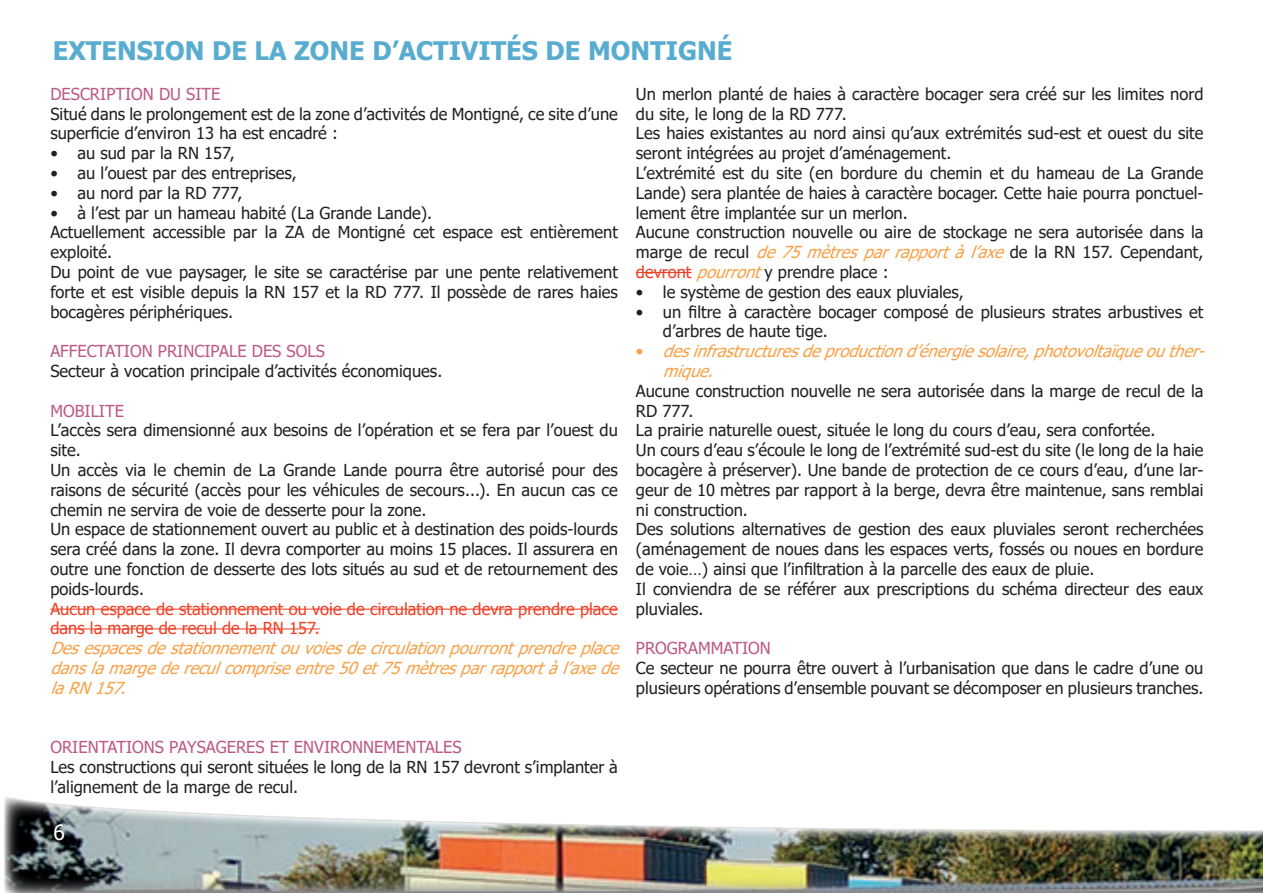
<style>
.page{position:relative;width:1263px;height:893px;background:#fff}
.page>*{position:absolute;margin:0;border:0;box-sizing:border-box;transform-origin:0 0}
.t1{font:700 25.5px "Tahoma";color:#58acd0}
.t2{font:21px "Tahoma";color:#fff}
.t3{font:16.5px/19.8px "Tahoma";color:#231f20}
.t4{font:italic 16.5px/19.8px "Tahoma";color:#f9a147;text-align:justify}
.t5{font:16.5px "Tahoma";color:#bd5986}
.t6{font:16.5px/19.8px "Tahoma";color:#ef4127}
.s1{font-style:italic;color:#f9a147}
.s2{color:#ef4127}
.s3{font-style:normal}
</style>
<div class="page">
<img style="left:4px;top:797px;width:1259px;height:96px">
<hr style="left:50px;top:609px;width:568px;height:1px;background:#ef4127">
<hr style="left:50px;top:628px;width:270px;height:1px;background:#ef4127">
<hr style="left:636px;top:272px;width:55px;height:1px;background:#ef4127">
<h1 class="t1" style="left:53px;top:33px;width:681px">EXTENSION DE LA ZONE D’ACTIVITÉS DE MONTIGNÉ</h1>
<p class="t5" style="left:50px;top:83px;width:172px">DESCRIPTION DU SITE</p>
<p class="t3" style="left:50px;top:105px;width:569px">Situé dans le prolongement est de la zone d’activités de Montigné, ce site d’une superficie d’environ 13 ha est encadré :</p>
<p class="t3" style="left:50px;top:144px;width:186px">• au sud par la RN 157,</p>
<p class="t3" style="left:50px;top:164px;width:248px">• au l’ouest par des entreprises,</p>
<p class="t3" style="left:50px;top:184px;width:194px">• au nord par la RD 777,</p>
<p class="t3" style="left:50px;top:204px;width:569px">• à l’est par un hameau habité (La Grande Lande).<br>Actuellement accessible par la ZA de Montigné cet espace est entièrement exploité.<br>Du point de vue paysager, le site se caractérise par une pente relativement forte et est visible depuis la RN 157 et la RD 777. Il possède de rares haies bocagères périphériques.</p>
<p class="t5" style="left:50px;top:340px;width:276px">AFFECTATION PRINCIPALE DES SOLS</p>
<p class="t3" style="left:50px;top:362px;width:393px">Secteur à vocation principale d’activités économiques.</p>
<p class="t5" style="left:50px;top:400px;width:75px">MOBILITE</p>
<p class="t3" style="left:50px;top:421px;width:569px">L’accès sera dimensionné aux besoins de l’opération et se fera par l’ouest du site.<br>Un accès via le chemin de La Grande Lande pourra être autorisé pour des raisons de sécurité (accès pour les véhicules de secours...). En aucun cas ce chemin ne servira de voie de desserte pour la zone.<br>Un espace de stationnement ouvert au public et à destination des poids-lourds sera créé dans la zone. Il devra comporter au moins 15 places. Il assurera en outre une fonction de desserte des lots situés au sud et de retournement des poids-lourds.</p>
<p class="t6" style="left:50px;top:600px;width:569px">Aucun espace de stationnement ou voie de circulation ne devra prendre place dans la marge de recul de la RN 157.</p>
<p class="t4" style="left:50px;top:639px;width:578px">Desespacesdestationnementouvoiesdecirculationpourrontprendreplace danslamargedereculcompriseentre50et75mètresparrapportàl’axede laRN157.</p>
<p class="t3" style="left:636px;top:85px;width:569px">Un merlon planté de haies à caractère bocager sera créé sur les limites nord du site, le long de la RD 777.<br>Les haies existantes au nord ainsi qu’aux extrémités sud-est et ouest du site seront intégrées au projet d’aménagement.<br>L’extrémité est du site (en bordure du chemin et du hameau de La Grande Lande) sera plantée de haies à caractère bocager. Cette haie pourra ponctuel&shy;lement être implantée sur un merlon.<br>Aucune construction nouvelle ou aire de stockage ne sera autorisée dans la marge de recul <span class="s1">de75mètresparrapportàl’axe</span>de la RN 157. Cependant, <span class="s2">devront</span> <span class="s1">pourront</span>y prendre place :</p>
<p class="t3" style="left:636px;top:283px;width:329px">• le système de gestion des eaux pluviales,</p>
<p class="t3" style="left:663px;top:303px;width:542px;text-indent:-27px">• un filtre à caractère bocager composé de plusieurs strates arbustives et d’arbres de haute tige.</p>
<p class="t4" style="left:663px;top:342px;width:551px;text-indent:-27px"><span class="s3">•</span> desinfrastructuresdeproductiond’énergiesolaire,photovoltaïqueouther&shy;mique.</p>
<p class="t3" style="left:636px;top:382px;width:569px">Aucune construction nouvelle ne sera autorisée dans la marge de recul de la RD 777.<br>La prairie naturelle ouest, située le long du cours d’eau, sera confortée.<br>Un cours d’eau s’écoule le long de l’extrémité sud-est du site (le long de la haie bocagère à préserver). Une bande de protection de ce cours d’eau, d’une lar&shy;geur de 10 mètres par rapport à la berge, devra être maintenue, sans remblai ni construction.<br>Des solutions alternatives de gestion des eaux pluviales seront recherchées (aménagement de noues dans les espaces verts, fossés ou noues en bordure de voie…) ainsi que l’infiltration à la parcelle des eaux de pluie.<br>Il conviendra de se référer aux prescriptions du schéma directeur des eaux pluviales.</p>
<p class="t5" style="left:636px;top:637px;width:137px">PROGRAMMATION</p>
<p class="t3" style="left:636px;top:659px;width:569px">Ce secteur ne pourra être ouvert à l’urbanisation que dans le cadre d’une ou plusieurs opérations d’ensemble pouvant se décomposer en plusieurs tranches.</p>
<p class="t5" style="left:50px;top:736px;width:413px">ORIENTATIONS PAYSAGERES ET ENVIRONNEMENTALES</p>
<p class="t3" style="left:50px;top:758px;width:569px">Les constructions qui seront situées le long de la RN 157 devront s’implanter à l’alignement de la marge de recul.</p>
<p class="t2" style="left:53px;top:818px;width:13px">6</p>
</div>
